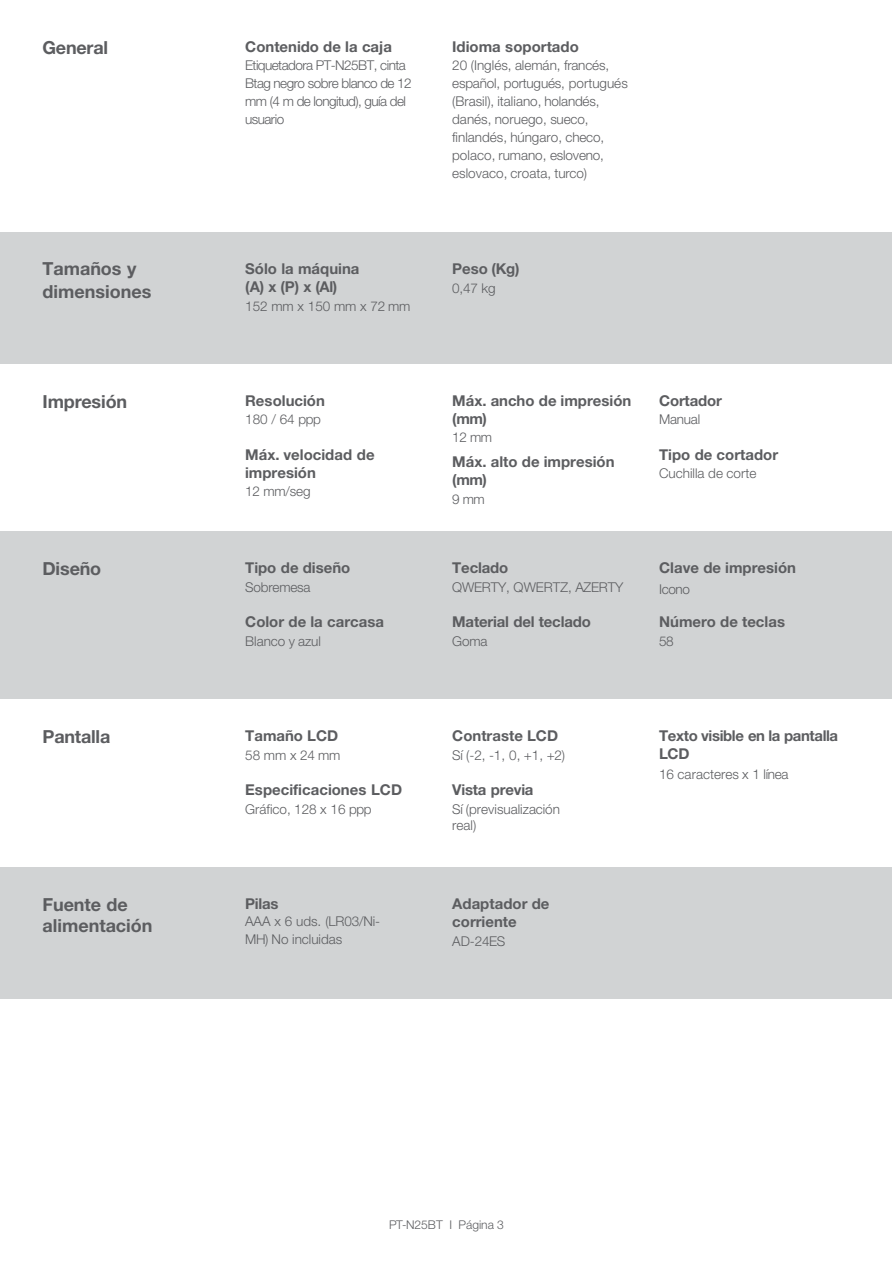
<style>
.page{position:relative;width:893px;height:1263px;background:#fff}
.page>*{position:absolute;margin:0;border:0;box-sizing:border-box;transform-origin:0 0}
.t1{font:700 18px/22.4px "Helvetica Neue LTW1 G";letter-spacing:-.005em;color:#5c5d60}
.t2{font:700 15px/18px "Helvetica Neue LTW1 G";color:#5c5d60}
.t3{font:700 15px/18px "Helvetica Neue LTW1 G";letter-spacing:-.025em;color:#5c5d60}
.t4{font:300 13.5px/18px "Helvetica Neue LTW1 G";letter-spacing:-.01em;color:#5c5d60}
.t5{font:300 13.5px/18px "Helvetica Neue LTW1 G";letter-spacing:-.04em;color:#5c5d60}
.t6{font:300 12px "Helvetica Neue LTW1 G";color:#5c5d60}
</style>
<div class="page">
<div style="left:0;top:532px;width:892px;height:167px;background:#d1d3d4"></div>
<div style="left:0;top:232px;width:892px;height:132px;background:#d1d3d4"></div>
<div style="left:0;top:867px;width:892px;height:131px;background:#d1d3d4"></div>
<p class="t1" style="left:42px;top:39px;width:67px">General</p>
<p class="t2" style="left:245px;top:40px;width:148px">Contenido de la caja</p>
<p class="t5" style="left:245px;top:58px;width:168px">Etiquetadora PT-N25BT, cinta<br>Btag negro sobre blanco de 12 mm (4 m de longitud), guía del usuario</p>
<p class="t2" style="left:452px;top:40px;width:128px">Idioma soportado</p>
<p class="t4" style="left:452px;top:58px;width:177px">20 (Inglés, alemán, francés, español, portugués, portugués (Brasil), italiano, holandés, danés, noruego, sueco, finlandés, húngaro, checo, polaco, rumano, esloveno, eslovaco, croata, turco)</p>
<p class="t1" style="left:42px;top:260px;width:110px">Tamaños y dimensiones</p>
<p class="t2" style="left:245px;top:262px;width:116px">Sólo la máquina</p>
<p class="t2" style="left:245px;top:280px;width:94px">(A) x (P) x (Al)</p>
<p class="t4" style="left:245px;top:299px;width:167px">152 mm x 150 mm x 72 mm</p>
<p class="t2" style="left:452px;top:262px;width:69px">Peso (Kg)</p>
<p class="t4" style="left:452px;top:281px;width:45px">0,47 kg</p>
<p class="t1" style="left:42px;top:392px;width:86px">Impresión</p>
<p class="t2" style="left:245px;top:393px;width:81px">Resolución</p>
<p class="t4" style="left:245px;top:413px;width:77px">180 / 64 ppp</p>
<p class="t2" style="left:245px;top:447px;width:131px">Máx. velocidad de impresión</p>
<p class="t4" style="left:245px;top:485px;width:67px">12 mm/seg</p>
<p class="t2" style="left:452px;top:393px;width:181px">Máx. ancho de impresión (mm)</p>
<p class="t4" style="left:452px;top:431px;width:41px">12 mm</p>
<p class="t2" style="left:452px;top:455px;width:164px">Máx. alto de impresión (mm)</p>
<p class="t4" style="left:452px;top:492px;width:34px">9 mm</p>
<p class="t2" style="left:659px;top:393px;width:64px">Cortador</p>
<p class="t4" style="left:659px;top:413px;width:43px">Manual</p>
<p class="t2" style="left:659px;top:447px;width:121px">Tipo de cortador</p>
<p class="t4" style="left:659px;top:467px;width:99px">Cuchilla de corte</p>
<p class="t1" style="left:42px;top:560px;width:60px">Diseño</p>
<p class="t2" style="left:245px;top:561px;width:107px">Tipo de diseño</p>
<p class="t4" style="left:245px;top:580px;width:67px">Sobremesa</p>
<p class="t2" style="left:245px;top:615px;width:140px">Color de la carcasa</p>
<p class="t4" style="left:245px;top:634px;width:77px">Blanco y azul</p>
<p class="t2" style="left:452px;top:561px;width:58px">Teclado</p>
<p class="t4" style="left:452px;top:580px;width:173px">QWERTY, QWERTZ, AZERTY</p>
<p class="t2" style="left:452px;top:615px;width:140px">Material del teclado</p>
<p class="t4" style="left:452px;top:634px;width:37px">Goma</p>
<p class="t2" style="left:659px;top:561px;width:138px">Clave de impresión</p>
<p class="t4" style="left:659px;top:582px;width:32px">Icono</p>
<p class="t2" style="left:659px;top:615px;width:127px">Número de teclas</p>
<p class="t4" style="left:659px;top:634px;width:16px">58</p>
<p class="t1" style="left:42px;top:728px;width:69px">Pantalla</p>
<p class="t2" style="left:245px;top:729px;width:95px">Tamaño LCD</p>
<p class="t4" style="left:245px;top:748px;width:97px">58 mm x 24 mm</p>
<p class="t2" style="left:245px;top:783px;width:158px">Especificaciones LCD</p>
<p class="t4" style="left:245px;top:802px;width:128px">Gráfico, 128 x 16 ppp</p>
<p class="t2" style="left:452px;top:729px;width:107px">Contraste LCD</p>
<p class="t4" style="left:452px;top:748px;width:114px">Sí (-2, -1, 0, +1, +2)</p>
<p class="t2" style="left:452px;top:783px;width:83px">Vista previa</p>
<p class="t4" style="left:452px;top:803px;width:109px;line-height:16.2px">Sí (previsualización real)</p>
<p class="t3" style="left:659px;top:729px;width:180px">Texto visible en la pantalla<br>LCD</p>
<p class="t4" style="left:659px;top:768px;width:131px">16 caracteres x 1 línea</p>
<p class="t1" style="left:42px;top:896px;width:112px;line-height:21.6px">Fuente de alimentación</p>
<p class="t2" style="left:245px;top:897px;width:35px">Pilas</p>
<p class="t4" style="left:245px;top:915px;width:136px">AAA x 6 uds. (LR03/Ni-<br>MH) No incluidas</p>
<p class="t2" style="left:452px;top:897px;width:99px">Adaptador de corriente</p>
<p class="t4" style="left:452px;top:934px;width:55px">AD-24ES</p>
<p class="t6" style="left:389px;top:1220px;width:116px">PT-N25BT I Página 3</p>
</div>
